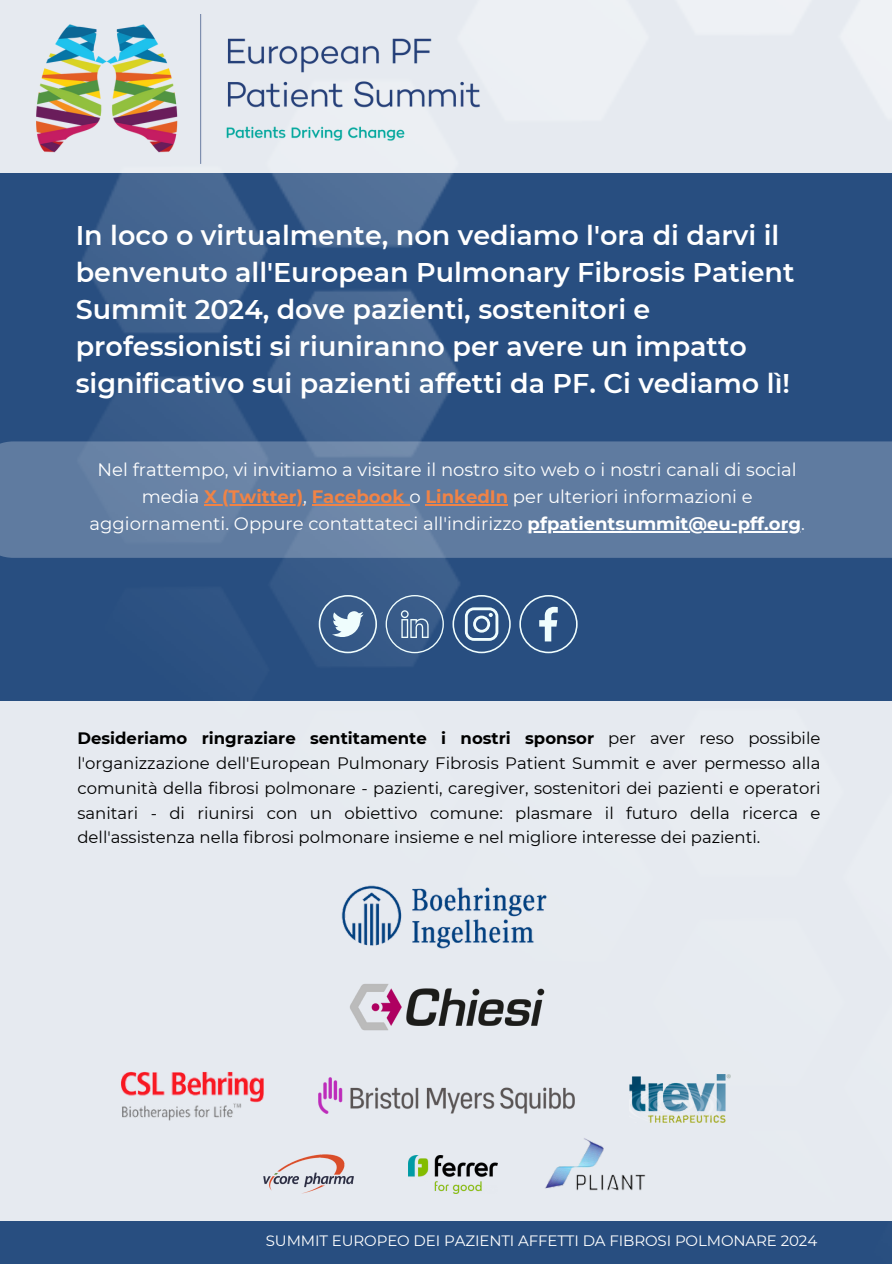
<style>
.page{position:relative;width:893px;height:1264px;background:#fff}
.page>*{position:absolute;margin:0;border:0;box-sizing:border-box;transform-origin:0 0}
.t1{font:600 27px/37.2px "Montserrat";color:#fff}
.t2{font:18px/27px "Montserrat";color:#fff;text-align:center}
.t3{font:16.5px/24.8px "Montserrat";color:#000;text-align:justify}
.t4{font:15px "Montserrat";letter-spacing:-.005em;color:#fff}
.s1{font-weight:700;color:#f08346}
.s2{font-weight:700}
</style>
<div class="page">
<div style="left:0;top:0;width:891px;height:1263px;background:#284e80"></div>
<img style="left:75px;top:173px;width:817px;height:1090px">
<div style="left:0;top:0;width:892px;height:173px;background:#e6eaf0"></div>
<img style="left:36px;top:15px;width:455px;height:148px">
<svg style="left:0;top:441px;width:892px;height:117px;background:#627da1"></svg>
<svg style="left:319px;top:595px;width:58px;height:58px"></svg>
<svg style="left:385px;top:595px;width:59px;height:58px"></svg>
<svg style="left:452px;top:595px;width:58px;height:58px"></svg>
<svg style="left:519px;top:595px;width:58px;height:58px"></svg>
<div style="left:0;top:700px;width:892px;height:520px;background:#e6eaf0"></div>
<img style="left:350px;top:984px;width:195px;height:47px">
<img style="left:341px;top:885px;width:206px;height:64px">
<img style="left:629px;top:1074px;width:101px;height:48px">
<img style="left:318px;top:1077px;width:257px;height:37px">
<img style="left:121px;top:1072px;width:142px;height:49px">
<hr style="left:204px;top:504px;width:99px;height:1px;background:#f08346">
<hr style="left:312px;top:504px;width:97px;height:1px;background:#f08346">
<hr style="left:425px;top:504px;width:83px;height:1px;background:#f08346">
<hr style="left:527px;top:531px;width:274px;height:1px;background:#fff">
<img style="left:408px;top:1155px;width:89px;height:38px">
<img style="left:264px;top:1154px;width:90px;height:39px">
<img style="left:545px;top:1138px;width:101px;height:53px">
<p class="t1" style="left:76px;top:216px;width:720px">In loco o virtualmente, non vediamo l'ora di darvi il benvenuto all'European Pulmonary Fibrosis Patient Summit 2024, dove pazienti, sostenitori e professionisti si riuniranno per avere un impatto significativo sui pazienti affetti da PF. Ci vediamo lì!</p>
<p class="t2" style="left:89px;top:456px;width:716px">Nel frattempo, vi invitiamo a visitare il nostro sito web o i nostri canali di social media <span class="s1">X (Twitter)</span>, <span class="s1">Facebook</span> o <span class="s1">LinkedIn</span> per ulteriori informazioni e aggiornamenti. Oppure contattateci all'indirizzo <span class="s2">pfpatientsummit@eu-pff.org</span>.</p>
<p class="t3" style="left:77px;top:726px;width:744px"><span class="s2">Desideriamo ringraziare sentitamente i nostri sponsor</span> per aver reso possibile l'organizzazione dell'European Pulmonary Fibrosis Patient Summit e aver permesso alla comunità della fibrosi polmonare - pazienti, caregiver, sostenitori dei pazienti e operatori sanitari - di riunirsi con un obiettivo comune: plasmare il futuro della ricerca e dell'assistenza nella fibrosi polmonare insieme e nel migliore interesse dei pazienti.</p>
<p class="t4" style="left:266px;top:1231px;width:553px">SUMMIT EUROPEO DEI PAZIENTI AFFETTI DA FIBROSI POLMONARE 2024</p>
</div>
